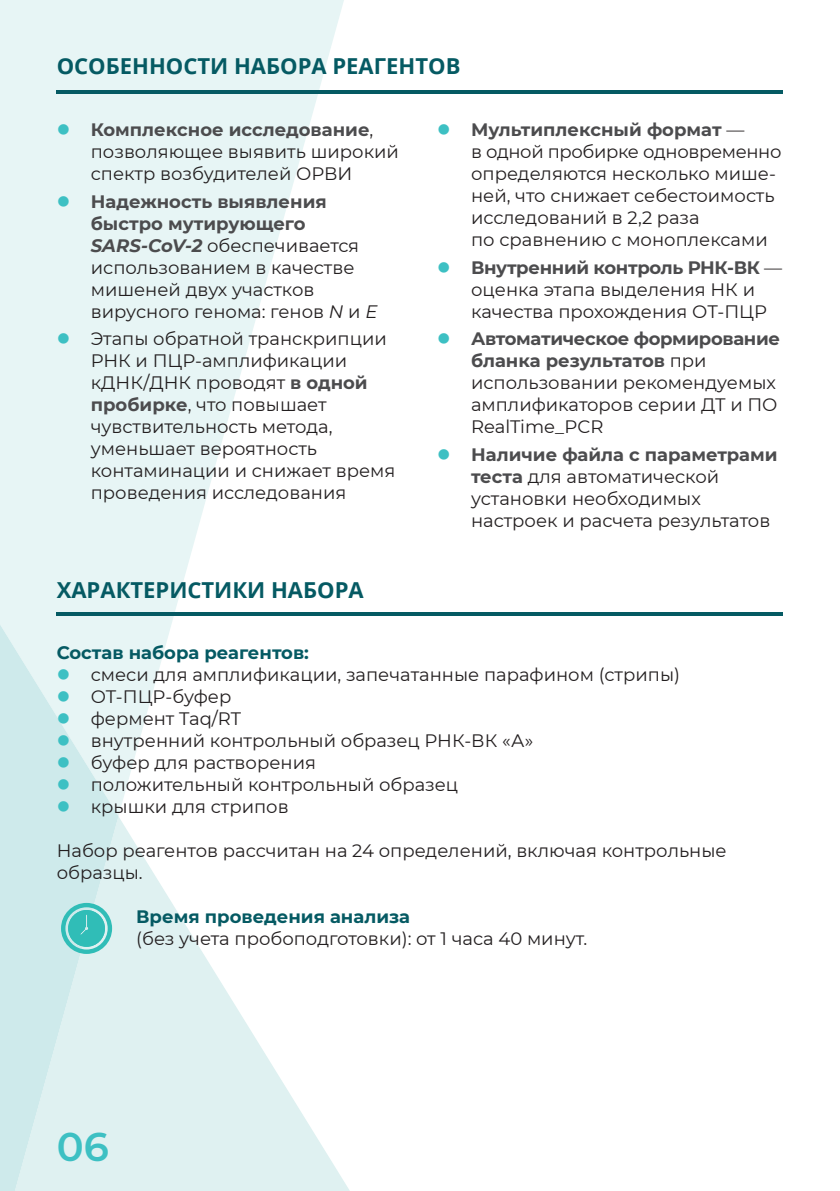
<style>
.page{position:relative;width:840px;height:1191px;background:#fff}
.page>*{position:absolute;margin:0;border:0;box-sizing:border-box;transform-origin:0 0}
.t1{font:600 40px "Montserrat";color:#3dc0c3}
.t2{font:700 22px "Open Sans";color:#055a63}
.t3{font:18px/22px "Montserrat";color:#231f20}
.t4{font:700 18px "Montserrat";color:#055a63}
.s1{color:#3dc0c3}
.s2{font-weight:700;color:#4c4c4e}
.s3{font-weight:700;font-style:italic;color:#4c4c4e}
.s4{font-style:italic}
</style>
<div class="page">
<svg style="left:0;top:0;width:351px;height:578px;fill:#e7f5f5"></svg>
<svg style="left:0;top:578px;width:367px;height:613px"></svg>
<svg style="left:0;top:579px;width:118px;height:612px;background:#d8eeee"></svg>
<hr style="left:57px;top:612px;width:725px;height:3px;background:#055a63">
<svg style="left:61px;top:903px;width:51px;height:51px;background:#69cdca"></svg>
<hr style="left:57px;top:90px;width:725px;height:3px;background:#055a63">
<p class="t2" style="left:57px;top:50px;width:405px">ОСОБЕННОСТИ НАБОРА РЕАГЕНТОВ</p>
<p class="t3" style="left:91px;top:119px;width:309px;text-indent:-34px"><span class="s1">●</span> <span class="s2">Комплексное исследование</span>, позволяющее выявить широкий спектр возбудителей ОРВИ</p>
<p class="t3" style="left:91px;top:189px;width:288px;text-indent:-34px"><span class="s1">●</span> <span class="s2">Надежность выявления быстро мутирующего<br></span><span class="s3">SARS-CoV-2</span> обеспечивается использованием в качестве мишеней двух участков вирусного генома: генов <span class="s4">N</span> и <span class="s4">E</span></p>
<p class="t3" style="left:91px;top:327px;width:306px;text-indent:-34px"><span class="s1">●</span> Этапы обратной транскрипции<br>РНК и ПЦР-амплификации кДНК/ДНК проводят <span class="s2">в одной пробирке</span>, что повышает чувствительность метода, уменьшает вероятность контаминации и снижает время проведения исследования</p>
<p class="t2" style="left:57px;top:574px;width:308px">ХАРАКТЕРИСТИКИ НАБОРА</p>
<p class="t3" style="left:471px;top:119px;width:312px;text-indent:-34px"><span class="s1">●</span> <span class="s2">Мультиплексный формат</span> —<br>в одной пробирке одновременно определяются несколько мише&shy;ней, что снижает себестоимость исследований в 2,2 раза<br>по сравнению с моноплексами</p>
<p class="t3" style="left:471px;top:257px;width:312px;text-indent:-34px"><span class="s1">●</span> <span class="s2">Внутренний контроль РНК-ВК</span> — оценка этапа выделения НК и качества прохождения ОТ-ПЦР</p>
<p class="t3" style="left:471px;top:327px;width:310px;text-indent:-34px"><span class="s1">●</span> <span class="s2">Автоматическое формирование бланка результатов</span> при использовании рекомендуемых амплификаторов серии ДТ и ПО<br>RealTime_PCR</p>
<p class="t3" style="left:471px;top:443px;width:308px;text-indent:-34px"><span class="s1">●</span> <span class="s2">Наличие файла с параметрами теста</span> для автоматической установки необходимых настроек и расчета результатов</p>
<p class="t4" style="left:57px;top:640px;width:253px">Состав набора реагентов:</p>
<p class="t3" style="left:57px;top:663px;width:624px"><span class="s1">●</span> смеси для амплификации, запечатанные парафином (стрипы)</p>
<p class="t3" style="left:57px;top:685px;width:176px"><span class="s1">●</span> ОТ-ПЦР-буфер</p>
<p class="t3" style="left:57px;top:707px;width:186px"><span class="s1">●</span> фермент Taq/RT</p>
<p class="t3" style="left:57px;top:729px;width:478px"><span class="s1">●</span> внутренний контрольный образец РНК-ВК «А»</p>
<p class="t3" style="left:57px;top:751px;width:260px"><span class="s1">●</span> буфер для растворения</p>
<p class="t3" style="left:57px;top:773px;width:402px"><span class="s1">●</span> положительный контрольный образец</p>
<p class="t3" style="left:57px;top:795px;width:233px"><span class="s1">●</span> крышки для стрипов</p>
<p class="t3" style="left:57px;top:839px;width:671px">Набор реагентов рассчитан на 24 определений, включая контрольные образцы.</p>
<p class="t4" style="left:136px;top:904px;width:275px">Время проведения анализа</p>
<p class="t3" style="left:136px;top:928px;width:452px">(без учета пробоподготовки): от 1 часа 40 минут.</p>
<h1 class="t1" style="left:57px;top:1124px;width:53px">06</h1>
</div>
